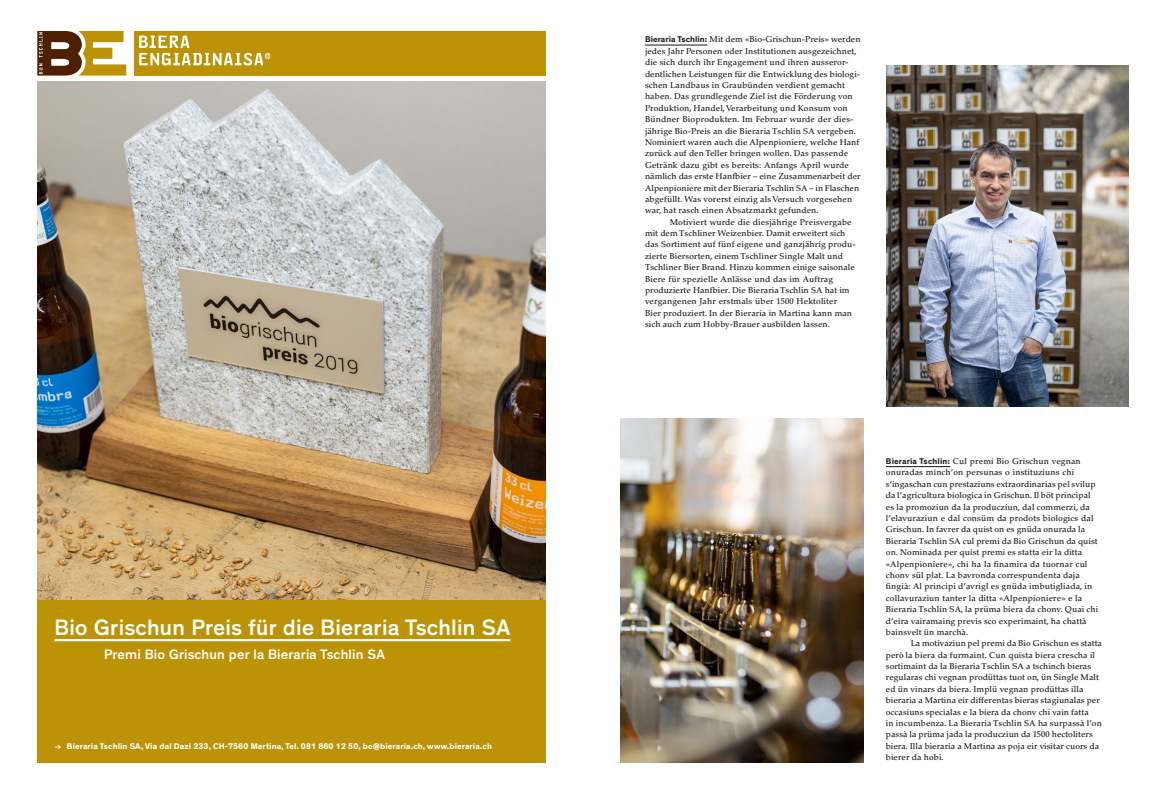
<style>
.page{position:relative;width:1166px;height:794px;background:#fff}
.page>*{position:absolute;margin:0;border:0;box-sizing:border-box;transform-origin:0 0}
.t1{font:500 22.75px "Theinhardt";letter-spacing:.015em;color:#fff}
.t2{font:500 14px "Theinhardt";letter-spacing:.015em;color:#fff}
.t3{font:500 8.49px/11.4px "Palatino LT Std";letter-spacing:.01em;color:#231f20}
.t4{font:700 8.49px "Theinhardt";letter-spacing:.01em;color:#fff}
.s1{font-weight:500}
.s2{font-family:"Theinhardt";font-weight:700}
</style>
<div class="page">
<img style="left:37px;top:81px;width:509px;height:519px">
<div style="left:37px;top:600px;width:509px;height:163px;background:#bc9306"></div>
<hr style="left:55px;top:639px;width:455px;height:2px;background:#fff">
<div style="left:134px;top:31px;width:412px;height:45px;background:#bc9306"></div>
<svg style="left:37px;top:31px;width:89px;height:45px"></svg>
<svg style="left:139px;top:36px;width:131px;height:29px"></svg>
<img style="left:886px;top:65px;width:243px;height:341px">
<img style="left:620px;top:418px;width:243px;height:345px">
<hr style="left:645px;top:44px;width:62px;height:2px;background:#231f20">
<hr style="left:886px;top:466px;width:64px;height:1px;background:#231f20">
<h1 class="t1" style="left:55px;top:613px;width:457px">Bio Grischun Preis für die Bieraria Tschlin SA</h1>
<h2 class="t2" style="left:104px;top:646px;width:282px">Premi Bio Grischun per la Bieraria Tschlin SA</h2>
<p class="t4" style="left:55px;top:740px;width:439px"><span class="s1">→</span> Bieraria Tschlin SA, Via dal Dazi 233, CH-7560 Martina, Tel. 081 860 12 50, be@bieraria.ch, www.bieraria.ch</p>
<p class="t3" style="left:645px;top:34px;width:217px"><span class="s2">Bieraria Tschlin:</span> Mit dem «Bio-Grischun-Preis» werden jedes Jahr Personen oder Institutionen ausgezeichnet, die sich durch ihr Engagement und ihren ausseror&shy;dentlichen Leistungen für die Entwicklung des biologi&shy;schen Landbaus in Graubünden verdient gemacht haben. Das grundlegende Ziel ist die Förderung von Produktion, Handel, Verarbeitung und Konsum von Bündner Bioprodukten. Im Februar wurde der dies&shy;jährige Bio-Preis an die Bieraria Tschlin SA vergeben.<br>Nominiert waren auch die Alpenpioniere, welche Hanf zurück auf den Teller bringen wollen. Das passende Getränk dazu gibt es bereits: Anfangs April wurde nämlich das erste Hanfbier – eine Zusammenarbeit der Alpenpioniere mit der Bieraria Tschlin SA – in Flaschen abgefüllt. Was vorerst einzig als Versuch vorgesehen war, hat rasch einen Absatzmarkt gefunden.</p>
<p class="t3" style="left:645px;top:216px;width:212px;text-indent:25px">Motiviert wurde die diesjährige Preisvergabe mit dem Tschliner Weizenbier. Damit erweitert sich das Sortiment auf fünf eigene und ganzjährig produ&shy;zierte Biersorten, einem Tschliner Single Malt und Tschliner Bier Brand. Hinzu kommen einige saisonale Biere für spezielle Anlässe und das im Auftrag produzierte Hanfbier. Die Bieraria Tschlin SA hat im vergangenen Jahr erstmals über 1500 Hektoliter<br>Bier produziert. In der Bieraria in Martina kann man sich auch zum Hobby-Brauer ausbilden lassen.</p>
<p class="t3" style="left:886px;top:455px;width:214px"><span class="s2">Bieraria Tschlin:</span> Cul premi Bio Grischun vegnan onuradas minch’on persunas o instituziuns chi s’ingaschan cun prestaziuns extraordinarias pel svilup da l’agricultura biologica in Grischun. Il böt principal es la promoziun da la producziun, dal commerzi, da l’elavuraziun e dal consüm da prodots biologics dal Grischun. In favrer da quist on es gnüda onurada la Bieraria Tschlin SA cul premi da Bio Grischun da quist on. Nominada per quist premi es statta eir la ditta «Alpenpioniere», chi ha la finamira da tuornar cul chonv sül plat. La bavronda correspundenta daja fingià: Al principi d’avrigl es gnüda imbutigliada, in collavuraziun tanter la ditta «Alpenpioniere» e la Bieraria Tschlin SA, la prüma biera da chonv. Quai chi d’eira vairamaing previs sco experimaint, ha chattà bainsvelt ün marchà.</p>
<p class="t3" style="left:886px;top:638px;width:218px;text-indent:25px">La motivaziun pel premi da Bio Grischun es statta però la biera da furmaint. Cun quista biera crescha il sortimaint da la Bieraria Tschlin SA a tschinch bieras regularas chi vegnan prodüttas tuot on, ün Single Malt ed ün vinars da biera. Implü vegnan prodüttas illa bieraria a Martina eir differentas bieras stagiunalas per occasiuns specialas e la biera da chonv chi vain fatta<br>in incumbenza. La Bieraria Tschlin SA ha surpassà l’on passà la prüma jada la producziun da 1500 hectoliters biera. Illa bieraria a Martina as poja eir visitar cuors da bierer da hobi.</p>
</div>
